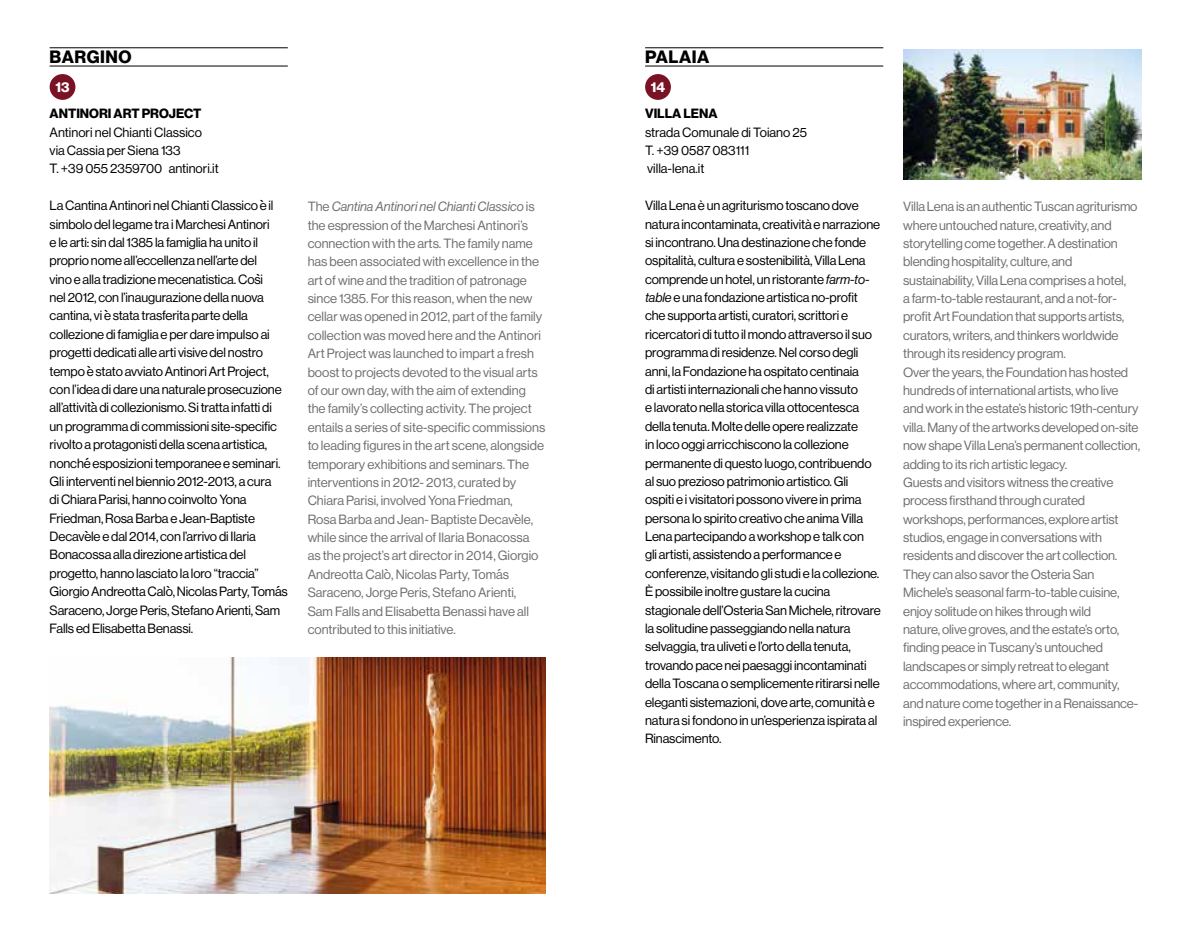
<style>
.page{position:relative;width:1191px;height:943px;background:#fff}
.page>*{position:absolute;margin:0;border:0;box-sizing:border-box;transform-origin:0 0}
.t1{font:17.5px "N Haas Grotesk DS Pro 75 Bd";letter-spacing:.03em;color:#000}
.t2{font:14px "N Haas Grotesk DS Pro 75 Bd";color:#fff}
.t3{font:13.12px/18.4px "N Haas Grotesk DS Pro 55 Rg";letter-spacing:-.01em;color:#000}
.t4{font:13.12px/18.4px "N Haas Grotesk DS Pro 55 Rg";letter-spacing:-.01em;color:#706f6f}
.t5{font:13.12px "N Haas Grotesk DS Pro 56 It";color:#706f6f}
.t6{font:13.12px "N Haas Grotesk DS Pro 75 Bd";color:#000}
.t7{font:600 13.12px "Open Sans";color:#000}
.s1{font-family:"Open Sans";font-weight:600}
.s2{font-family:"N Haas Grotesk DS Pro 55 Rg"}
.s3{font-family:"N Haas Grotesk DS Pro 56 It"}
</style>
<div class="page">
<hr style="left:645px;top:47px;width:238px;height:1px;background:#000">
<hr style="left:645px;top:66px;width:238px;height:1px;background:#000">
<div style="left:645px;top:74px;width:26px;height:26px;background:#7a1225;border-radius:50%"></div>
<hr style="left:50px;top:47px;width:238px;height:1px;background:#000">
<hr style="left:50px;top:66px;width:238px;height:1px;background:#000">
<div style="left:50px;top:74px;width:25px;height:26px;background:#7a1225;border-radius:50%"></div>
<img style="left:903px;top:50px;width:238px;height:130px">
<img style="left:50px;top:658px;width:496px;height:235px">
<h1 class="t1" style="left:50px;top:47px;width:83px">BARGINO</h1>
<p class="t2" style="left:55px;top:79px;width:16px">13</p>
<p class="t6" style="left:50px;top:106px;width:153px">ANTINORI ART PROJECT</p>
<p class="t3" style="left:50px;top:123px;width:171px">Antinori nel Chianti Classico via Cassia per Siena 133<br>T. +39 055 2359700 antinori.it</p>
<p class="t3" style="left:50px;top:196px;width:225px">La Cantina Antinori nel Chianti Classico e il <span class="s1">̀ </span>simbolo del legame tra i Marchesi Antinori e le arti: sin dal 1385 la famiglia ha unito il proprio nome all’eccellenza nell’arte del vino e alla tradizione mecenatistica. Cosi<span class="s1">̀ </span>nel 2012, con l’inaugurazione della nuova cantina, vi e stata trasferita parte della</p>
<p class="t7" style="left:111px;top:307px;width:8px">̀</p>
<p class="t3" style="left:50px;top:325px;width:222px">collezione di famiglia e per dare impulso ai progetti dedicati alle arti visive del nostro tempo e stato avviato Antinori Art Project,</p>
<p class="t7" style="left:94px;top:362px;width:8px">̀</p>
<p class="t3" style="left:50px;top:380px;width:233px">con l’idea di dare una naturale prosecuzione all’attivita di collezionismo. Si tratta infatti di</p>
<p class="t7" style="left:97px;top:398px;width:8px">̀</p>
<p class="t3" style="left:50px;top:417px;width:232px">un programma di commissioni site-specific rivolto a protagonisti della scena artistica, nonche esposizioni temporanee e seminari.</p>
<p class="t7" style="left:91px;top:454px;width:7px">́</p>
<p class="t3" style="left:50px;top:472px;width:223px">Gli interventi nel biennio 2012-2013, a cura di Chiara Parisi, hanno coinvolto Yona Friedman, Rosa Barba e Jean-Baptiste Decavele e dal 2014, con l’arrivo di Ilaria</p>
<p class="t7" style="left:91px;top:527px;width:8px">̀</p>
<p class="t3" style="left:50px;top:546px;width:240px">Bonacossa alla direzione artistica del progetto, hanno lasciato la loro “traccia”<br>Giorgio Andreotta Calo, Nicolas Party, Tomas <span class="s1">́</span></p>
<p class="t7" style="left:173px;top:582px;width:8px">̀</p>
<p class="t3" style="left:50px;top:601px;width:232px">Saraceno, Jorge Peris, Stefano Arienti, Sam<br>Falls ed Elisabetta Benassi.</p>
<p class="t5" style="left:308px;top:199px;width:228px"><span class="s2">The</span> Cantina Antinori nel Chianti Classico <span class="s2">is</span></p>
<p class="t4" style="left:308px;top:216px;width:239px">the espression of the Marchesi Antinori’s connection with the arts. The family name has been associated with excellence in the art of wine and the tradition of patronage since 1385. For this reason, when the new cellar was opened in 2012, part of the family collection was moved here and the Antinori Art Project was launched to impart a fresh boost to projects devoted to the visual arts of our own day, with the aim of extending the family’s collecting activity. The project entails a series of site-specific commissions to leading figures in the art scene, alongside temporary exhibitions and seminars. The interventions in 2012- 2013, curated by Chiara Parisi, involved Yona Friedman,<br>Rosa Barba and Jean- Baptiste Decave<span class="s1">̀</span>le, while since the arrival of Ilaria Bonacossa as the project’s art director in 2014, Giorgio Andreotta Calo<span class="s1">̀</span>, Nicolas Party, Toma<span class="s1">́</span>s Saraceno, Jorge Peris, Stefano Arienti,<br>Sam Falls and Elisabetta Benassi have all contributed to this initiative.</p>
<h1 class="t1" style="left:645px;top:47px;width:66px">PALAIA</h1>
<p class="t2" style="left:651px;top:79px;width:16px">14</p>
<p class="t6" style="left:645px;top:106px;width:74px">VILLA LENA</p>
<p class="t3" style="left:645px;top:123px;width:163px">strada Comunale di Toiano 25<br>T. +39 0587 083111 villa-lena.it</p>
<p class="t3" style="left:645px;top:196px;width:237px">Villa Lena è un agriturismo toscano dove natura incontaminata, creatività e narrazione si incontrano. Una destinazione che fonde ospitalità, cultura e sostenibilità, Villa Lena comprende un hotel, un ristorante <span class="s3">farm-to&shy;table</span> e una fondazione artistica no-profit che supporta artisti, curatori, scrittori e ricercatori di tutto il mondo attraverso il suo programma di residenze.Nel corso degli anni, la Fondazione ha ospitato centinaia<br>di artisti internazionali che hanno vissuto<br>e lavorato nella storica villa ottocentesca della tenuta. Molte delle opere realizzate<br>in loco oggi arricchiscono la collezione permanente di questo luogo, contribuendo al suo prezioso patrimonio artistico. Gli<br>ospiti e i visitatori possono vivere in prima persona lo spirito creativo che anima Villa Lena partecipando a workshop e talk con<br>gli artisti, assistendo a performance e conferenze, visitando gli studi e la collezione.<br>È possibile inoltre gustare la cucina stagionale dell’Osteria San Michele, ritrovare la solitudine passeggiando nella natura selvaggia, tra uliveti e l’orto della tenuta, trovando pace nei paesaggi incontaminati della Toscana o semplicemente ritirarsi nelle eleganti sistemazioni, dove arte, comunità e natura si fondono in un’esperienza ispirata al Rinascimento.</p>
<p class="t4" style="left:903px;top:197px;width:238px">Villa Lena is an authentic Tuscan agriturismo where untouched nature, creativity, and storytelling come together. A destination blending hospitality, culture, and sustainability, Villa Lena comprises a hotel,<br>a farm-to-table restaurant, and a not-for&shy;profit Art Foundation that supports artists, curators, writers, and thinkers worldwide through its residency program.<br>Over the years, the Foundation has hosted hundreds of international artists, who live and work in the estate’s historic 19th-century villa. Many of the artworks developed on-site now shape Villa Lena’s permanent collection, adding to its rich artistic legacy.<br>Guests and visitors witness the creative process firsthand through curated workshops, performances, explore artist studios, engage in conversations with residents and discover the art collection.<br>They can also savor the Osteria San Michele’s seasonal farm-to-table cuisine, enjoy solitude on hikes through wild<br>nature, olive groves, and the estate’s orto, finding peace in Tuscany’s untouched landscapes or simply retreat to elegant accommodations, where art, community, and nature come together in a Renaissance&shy;inspired experience.</p>
</div>
